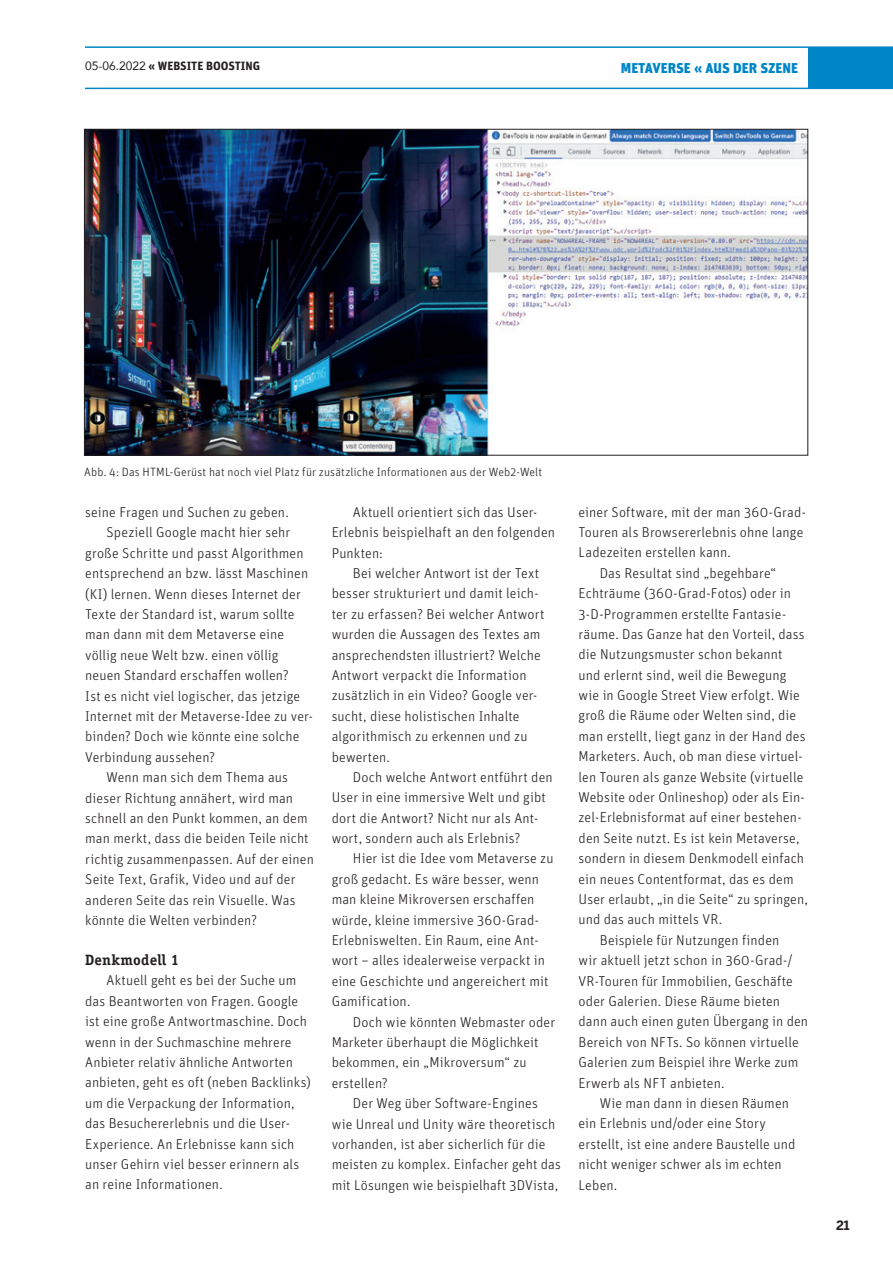
<style>
.page{position:relative;width:893px;height:1263px;background:#fff}
.page>*{position:absolute;margin:0;border:0;box-sizing:border-box;transform-origin:0 0}
.t1{font:700 15px "Officina Serif Std";letter-spacing:.01em;color:#231f20}
.t2{font:300 14.25px/20.4px "Unit";letter-spacing:.01em;color:#231f20}
.t3{font:900 14.25px "Unit";color:#0085c7}
.t4{font:700 12.75px "Benton Sans";color:#231f20}
.t5{font:300 12px "Unit";letter-spacing:.015em;color:#231f20}
.t6{font:700 12px "Unit";color:#231f20}
.s1{font-family:"Avenir";font-weight:400}
</style>
<div class="page">
<div style="left:808px;top:47px;width:85px;height:41px;background:#0085c7"></div>
<hr style="left:85px;top:46px;width:808px;height:2px;background:#0085c7">
<hr style="left:85px;top:88px;width:808px;height:1px;background:#0085c7">
<img style="left:86px;top:131px;width:720px;height:322px">
<p class="t6" style="left:85px;top:59px;width:177px"><span class="s1">05-06.2022</span> « WEBSITE BOOSTING</p>
<p class="t3" style="left:621px;top:59px;width:179px">METAVERSE « AUS DER SZENE</p>
<p class="t5" style="left:84px;top:465px;width:459px">Abb. 4: Das HTML-Gerüst hat noch viel Platz für zusätzliche Informationen aus der Web2-Welt</p>
<p class="t2" style="left:85px;top:502px;width:205px">seine Fragen und Suchen zu geben.</p>
<p class="t2" style="left:106px;top:522px;width:185px">Speziell Google macht hier sehr</p>
<p class="t2" style="left:85px;top:542px;width:220px">große Schritte und passt Algorithmen</p>
<p class="t2" style="left:85px;top:563px;width:224px">entsprechend an bzw. lässt Maschinen</p>
<p class="t2" style="left:85px;top:583px;width:217px">(KI) lernen. Wenn dieses Internet der</p>
<p class="t2" style="left:85px;top:604px;width:211px">Texte der Standard ist, warum sollte</p>
<p class="t2" style="left:85px;top:624px;width:200px">man dann mit dem Metaverse eine</p>
<p class="t2" style="left:85px;top:644px;width:195px">völlig neue Welt bzw. einen völlig</p>
<p class="t2" style="left:85px;top:665px;width:205px">neuen Standard erschaffen wollen?</p>
<p class="t2" style="left:85px;top:685px;width:217px">Ist es nicht viel logischer, das jetzige</p>
<p class="t2" style="left:85px;top:706px;width:229px">Internet mit der Metaverse-Idee zu ver-</p>
<p class="t2" style="left:85px;top:726px;width:216px">binden? Doch wie könnte eine solche</p>
<p class="t2" style="left:85px;top:746px;width:132px">Verbindung aussehen?</p>
<p class="t2" style="left:106px;top:767px;width:183px">Wenn man sich dem Thema aus</p>
<p class="t2" style="left:85px;top:787px;width:209px">dieser Richtung annähert, wird man</p>
<p class="t2" style="left:85px;top:808px;width:224px">schnell an den Punkt kommen, an dem</p>
<p class="t2" style="left:85px;top:828px;width:225px">man merkt, dass die beiden Teile nicht</p>
<p class="t2" style="left:85px;top:848px;width:230px">richtig zusammenpassen. Auf der einen</p>
<p class="t2" style="left:85px;top:869px;width:212px">Seite Text, Grafik, Video und auf der</p>
<p class="t2" style="left:85px;top:889px;width:212px">anderen Seite das rein Visuelle. Was</p>
<p class="t2" style="left:85px;top:910px;width:173px">könnte die Welten verbinden?</p>
<p class="t1" style="left:85px;top:950px;width:96px">Denkmodell 1</p>
<p class="t2" style="left:85px;top:970px;width:227px;text-indent:21px">Aktuell geht es bei der Suche um das Beantworten von Fragen. Google ist eine große Antwortmaschine. Doch wenn in der Suchmaschine mehrere Anbieter relativ ähnliche Antworten anbieten, geht es oft (neben Backlinks) um die Verpackung der Information, das Besuchererlebnis und die User-Experience. An Erlebnisse kann sich unser Gehirn viel besser erinnern als an reine Informationen.</p>
<p class="t2" style="left:332px;top:501px;width:225px;text-indent:21px">Aktuell orientiert sich das User-<br>Erlebnis beispielhaft an den folgenden<br>Punkten:</p>
<p class="t2" style="left:332px;top:563px;width:214px;text-indent:21px">Bei welcher Antwort ist der Text besser strukturiert und damit leich&shy;ter zu erfassen? Bei welcher Antwort wurden die Aussagen des Textes am ansprechendsten illustriert? Welche<br>Antwort verpackt die Information zusätzlich in ein Video? Google ver&shy;sucht, diese holistischen Inhalte algorithmisch zu erkennen und zu bewerten.</p>
<p class="t2" style="left:332px;top:767px;width:222px;text-indent:21px">Doch welche Antwort entführt den User in eine immersive Welt und gibt dort die Antwort? Nicht nur als Ant&shy;wort, sondern auch als Erlebnis?</p>
<p class="t2" style="left:332px;top:848px;width:223px;text-indent:21px">Hier ist die Idee vom Metaverse zu groß gedacht. Es wäre besser, wenn man kleine Mikroversen erschaffen würde, kleine immersive 360-Grad-Erlebniswelten. Ein Raum, eine Ant&shy;wort – alles idealerweise verpackt in eine Geschichte und angereichert mit Gamification.</p>
<p class="t2" style="left:332px;top:1011px;width:225px;text-indent:21px">Doch wie könnten Webmaster oder<br>Marketer überhaupt die Möglichkeit bekommen, ein „Mikroversum“ zu erstellen?</p>
<p class="t2" style="left:332px;top:1093px;width:231px;text-indent:21px">Der Weg über Software-Engines wie Unreal und Unity wäre theoretisch vorhanden, ist aber sicherlich für die meisten zu komplex. Einfacher geht das mit Lösungen wie beispielhaft 3DVista,</p>
<p class="t2" style="left:578px;top:501px;width:229px">einer Software, mit der man 360-Grad-</p>
<p class="t2" style="left:578px;top:522px;width:226px">Touren als Browsererlebnis ohne lange</p>
<p class="t2" style="left:578px;top:542px;width:154px">Ladezeiten erstellen kann.</p>
<p class="t2" style="left:600px;top:562px;width:178px">Das Resultat sind „begehbare“</p>
<p class="t2" style="left:578px;top:583px;width:214px">Echträume (360-Grad-Fotos) oder in</p>
<p class="t2" style="left:578px;top:603px;width:209px">3-D-Programmen erstellte Fantasie-</p>
<p class="t2" style="left:578px;top:624px;width:228px">räume. Das Ganze hat den Vorteil, dass</p>
<p class="t2" style="left:578px;top:644px;width:205px">die Nutzungsmuster schon bekannt</p>
<p class="t2" style="left:578px;top:664px;width:209px">und erlernt sind, weil die Bewegung</p>
<p class="t2" style="left:578px;top:685px;width:223px">wie in Google Street View erfolgt. Wie</p>
<p class="t2" style="left:578px;top:705px;width:219px">groß die Räume oder Welten sind, die</p>
<p class="t2" style="left:578px;top:726px;width:229px">man erstellt, liegt ganz in der Hand des</p>
<p class="t2" style="left:578px;top:746px;width:226px">Marketers. Auch, ob man diese virtuel-</p>
<p class="t2" style="left:578px;top:766px;width:226px">len Touren als ganze Website (virtuelle</p>
<p class="t2" style="left:578px;top:787px;width:228px">Website oder Onlineshop) oder als Ein-</p>
<p class="t2" style="left:578px;top:807px;width:225px">zel-Erlebnisformat auf einer bestehen-</p>
<p class="t2" style="left:578px;top:827px;width:222px">den Seite nutzt. Es ist kein Metaverse,</p>
<p class="t2" style="left:578px;top:848px;width:227px">sondern in diesem Denkmodell einfach</p>
<p class="t2" style="left:578px;top:868px;width:217px">ein neues Contentformat, das es dem</p>
<p class="t2" style="left:578px;top:889px;width:231px">User erlaubt, „in die Seite“ zu springen,</p>
<p class="t2" style="left:578px;top:909px;width:145px">und das auch mittels VR.</p>
<p class="t2" style="left:600px;top:929px;width:181px">Beispiele für Nutzungen finden</p>
<p class="t2" style="left:578px;top:950px;width:215px">wir aktuell jetzt schon in 360-Grad-/</p>
<p class="t2" style="left:578px;top:970px;width:216px">VR-Touren für Immobilien, Geschäfte</p>
<p class="t2" style="left:578px;top:991px;width:203px">oder Galerien. Diese Räume bieten</p>
<p class="t2" style="left:578px;top:1011px;width:231px">dann auch einen guten Übergang in den</p>
<p class="t2" style="left:578px;top:1031px;width:222px">Bereich von NFTs. So können virtuelle</p>
<p class="t2" style="left:578px;top:1052px;width:221px">Galerien zum Beispiel ihre Werke zum</p>
<p class="t2" style="left:578px;top:1072px;width:147px">Erwerb als NFT anbieten.</p>
<p class="t2" style="left:600px;top:1093px;width:191px">Wie man dann in diesen Räumen</p>
<p class="t2" style="left:578px;top:1113px;width:189px">ein Erlebnis und/oder eine Story</p>
<p class="t2" style="left:578px;top:1133px;width:218px">erstellt, ist eine andere Baustelle und</p>
<p class="t2" style="left:578px;top:1154px;width:205px">nicht weniger schwer als im echten</p>
<p class="t2" style="left:578px;top:1174px;width:40px">Leben.</p>
<p class="t4" style="left:836px;top:1217px;width:15px">21</p>
</div>
